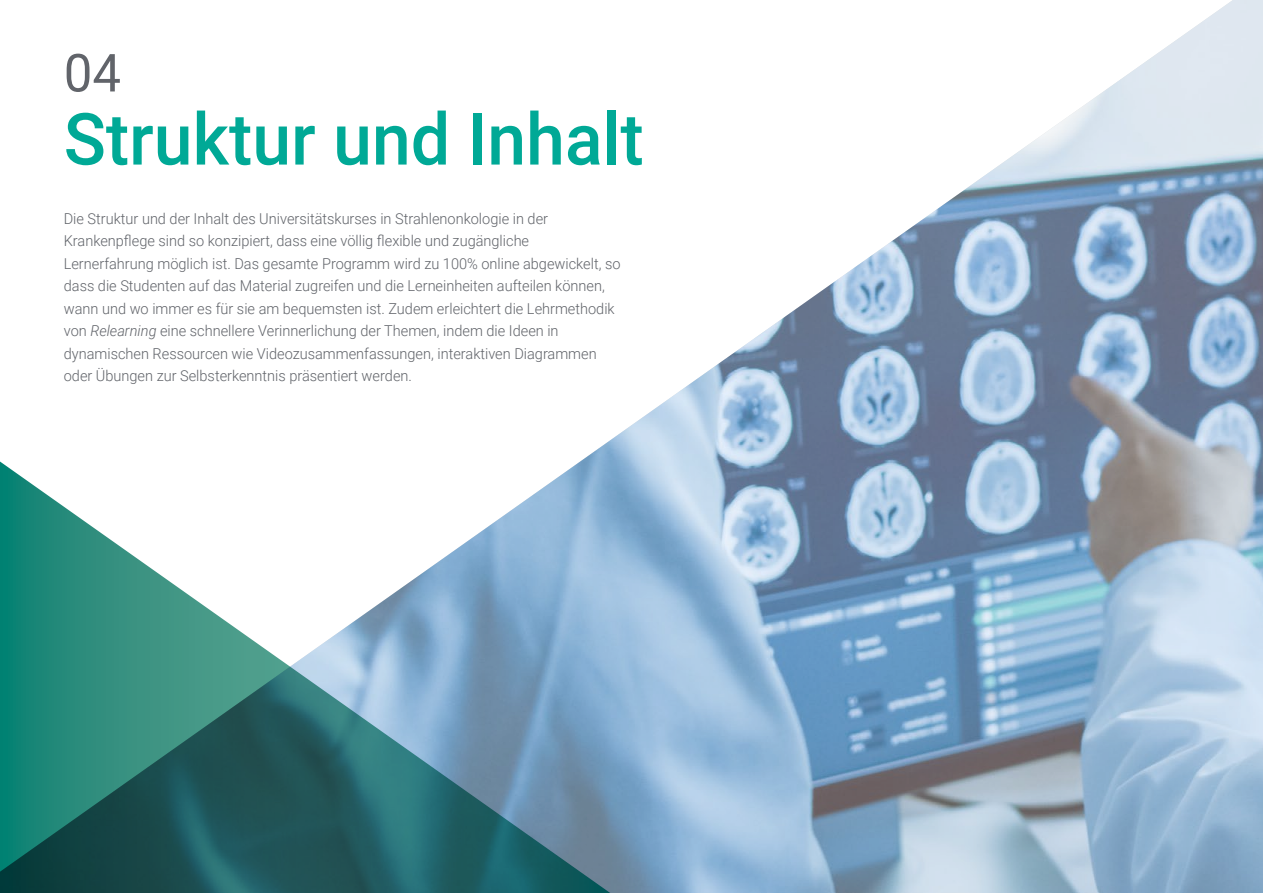
<style>
.page{position:relative;width:1263px;height:893px;background:#fff}
.page>*{position:absolute;margin:0;border:0;box-sizing:border-box;transform-origin:0 0}
.t1{font:500 72px "Roboto";color:#00a996}
.t2{font:52.5px "Roboto";color:#61646a}
.t3{font:300 15px/22.5px "Roboto";color:#61646a}
.s1{font-style:italic}
</style>
<div class="page">
<img style="left:602px;top:0;width:661px;height:893px">
<svg style="left:0;top:446px;width:640px;height:447px"></svg>
<h2 class="t2" style="left:64px;top:36px;width:59px">04</h2>
<h1 class="t1" style="left:64px;top:89px;width:581px">Struktur und Inhalt</h1>
<p class="t3" style="left:64px;top:207px;width:558px">Die Struktur und der Inhalt des Universitätskurses in Strahlenonkologie in der Krankenpflege sind so konzipiert, dass eine völlig flexible und zugängliche Lernerfahrung möglich ist. Das gesamte Programm wird zu 100% online abgewickelt, so dass die Studenten auf das Material zugreifen und die Lerneinheiten aufteilen können, wann und wo immer es für sie am bequemsten ist. Zudem erleichtert die Lehrmethodik von <span class="s1">Relearning</span> eine schnellere Verinnerlichung der Themen, indem die Ideen in dynamischen Ressourcen wie Videozusammenfassungen, interaktiven Diagrammen oder Übungen zur Selbsterkenntnis präsentiert werden.</p>
</div>
